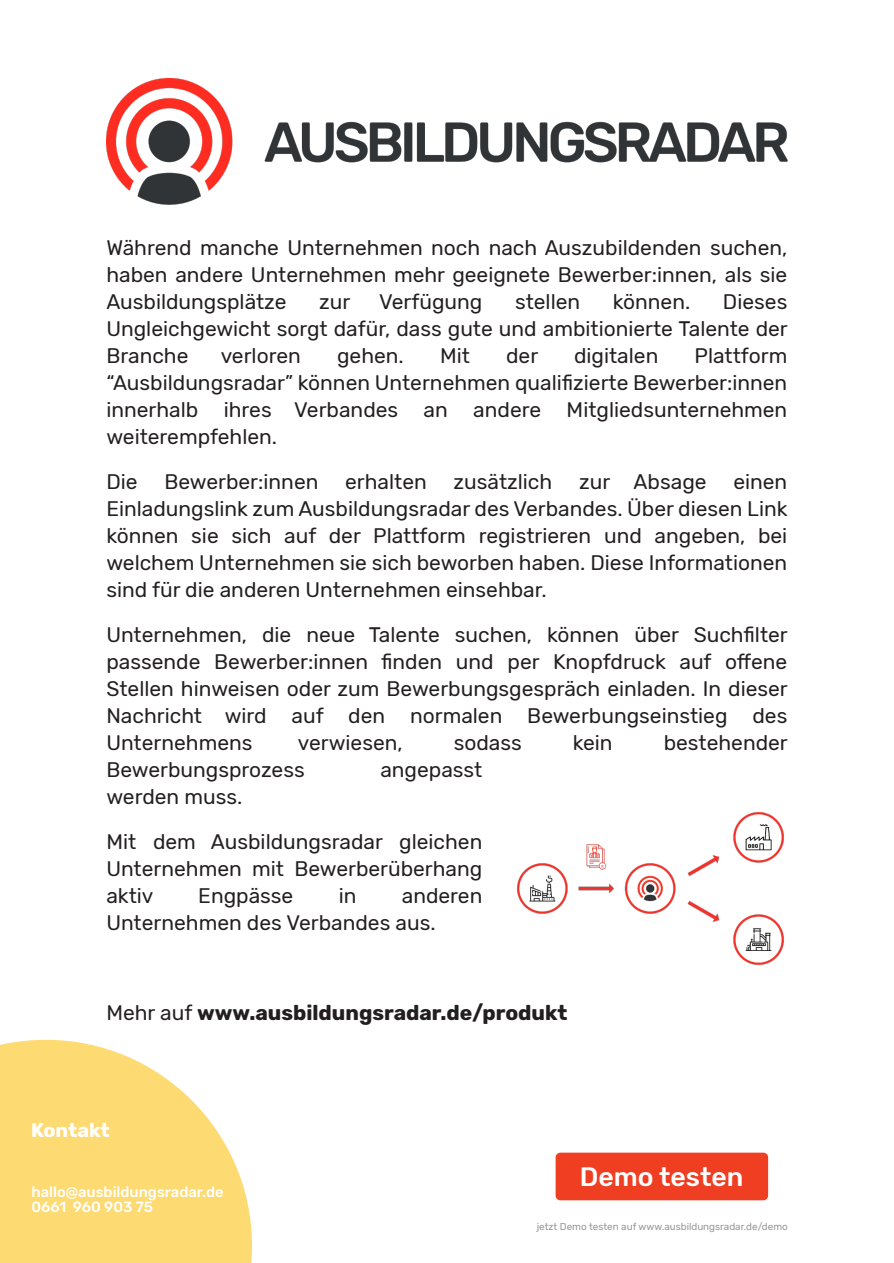
<style>
.page{position:relative;width:894px;height:1263px;background:#fff}
.page>*{position:absolute;margin:0;border:0;box-sizing:border-box;transform-origin:0 0}
.t1{font:500 26.55px "Rubik";color:#fff}
.t2{font:21px/27px "Rubik";color:#231f20;text-align:justify}
.t3{font:700 21px "Rubik";color:#231f20}
.t4{font:700 19.65px "Rubik";color:#fff}
.t5{font:500 14.7px/14.7px "Rubik";color:#fff}
.t6{font:9.9px "Rubik";color:#939598}
.s1{font-weight:400}
</style>
<div class="page">
<svg style="left:0;top:1040px;width:252px;height:223px;background:#fedf87"></svg>
<img style="left:106px;top:78px;width:681px;height:126px">
<div style="left:555px;top:1153px;width:212px;height:47px;background:#ef3e22;border-radius:5px"></div>
<img style="left:517px;top:812px;width:267px;height:153px">
<p class="t2" style="left:106px;top:235px;width:682px">Während manche Unternehmen noch nach Auszubildenden suchen, haben andere Unternehmen mehr geeignete Bewerber:innen, als sie Ausbildungsplätze</p>
<p class="t2" style="left:319px;top:289px;width:33px">zur</p>
<p class="t2" style="left:379px;top:289px;width:105px">Verfügung</p>
<p class="t2" style="left:515px;top:289px;width:67px">stellen</p>
<p class="t2" style="left:612px;top:289px;width:79px">können.</p>
<p class="t2" style="left:106px;top:289px;width:682px;text-indent:616px">Dieses Ungleichgewicht sorgt dafür, dass gute und ambitionierte Talente der Branche</p>
<p class="t2" style="left:106px;top:343px;width:682px;text-indent:588px">Plattform “Ausbildungsradar” können Unternehmen qualifizierte Bewerber:innen innerhalb ihres Verbandes an andere Mitgliedsunternehmen weiterempfehlen.</p>
<p class="t2" style="left:106px;top:469px;width:33px">Die</p>
<p class="t2" style="left:164px;top:469px;width:155px">Bewerber:innen</p>
<p class="t2" style="left:345px;top:469px;width:83px">erhalten</p>
<p class="t2" style="left:453px;top:469px;width:100px">zusätzlich</p>
<p class="t2" style="left:579px;top:469px;width:129px">zur Absage</p>
<p class="t2" style="left:221px;top:343px;width:82px">verloren</p>
<p class="t2" style="left:337px;top:343px;width:68px">gehen.</p>
<p class="t2" style="left:440px;top:343px;width:31px">Mit</p>
<p class="t2" style="left:506px;top:343px;width:34px">der</p>
<p class="t2" style="left:574px;top:343px;width:86px">digitalen</p>
<p class="t2" style="left:106px;top:469px;width:682px;text-indent:626px">einen Einladungslink zum Ausbildungsradar des Verbandes. Über diesen Link können sie sich auf der Plattform registrieren und angeben, bei welchem Unternehmen sie sich beworben haben. Diese Informationen sind für die anderen Unternehmen einsehbar.</p>
<p class="t2" style="left:106px;top:622px;width:682px">Unternehmen, die neue Talente suchen, können über Suchfilter passende Bewerber:innen finden und per Knopfdruck auf offene Stellen hinweisen oder zum Bewerbungsgespräch einladen. In dieser Nachricht wird auf den normalen Bewerbungseinstieg des Unternehmens</p>
<p class="t2" style="left:298px;top:730px;width:106px">verwiesen,</p>
<p class="t2" style="left:453px;top:730px;width:70px">sodass</p>
<p class="t2" style="left:572px;top:730px;width:41px">kein</p>
<p class="t2" style="left:663px;top:730px;width:126px">bestehender</p>
<p class="t2" style="left:106px;top:757px;width:200px">Bewerbungsprozess</p>
<p class="t2" style="left:380px;top:757px;width:103px">angepasst</p>
<p class="t2" style="left:106px;top:775px;width:377px;line-height:45px">werden muss.<br>Mit dem Ausbildungsradar gleichen</p>
<p class="t2" style="left:106px;top:856px;width:377px">Unternehmen mit Bewerberüberhang aktiv</p>
<p class="t2" style="left:198px;top:883px;width:96px">Engpässe</p>
<p class="t2" style="left:338px;top:883px;width:19px">in</p>
<p class="t2" style="left:106px;top:883px;width:377px;text-indent:295px">anderen<br>Unternehmen des Verbandes aus.</p>
<p class="t3" style="left:106px;top:1001px;width:462px"><span class="s1">Mehr auf</span> www.ausbildungsradar.de/produkt</p>
<p class="t4" style="left:31px;top:1119px;width:80px">Kontakt</p>
<p class="t5" style="left:31px;top:1185px;width:194px">hallo@ausbildungsradar.de<br>0661 960 903 75</p>
<p class="t1" style="left:579px;top:1161px;width:165px">Demo testen</p>
<p class="t6" style="left:536px;top:1221px;width:252px">jetzt Demo testen auf www.ausbildungsradar.de/demo</p>
</div>
